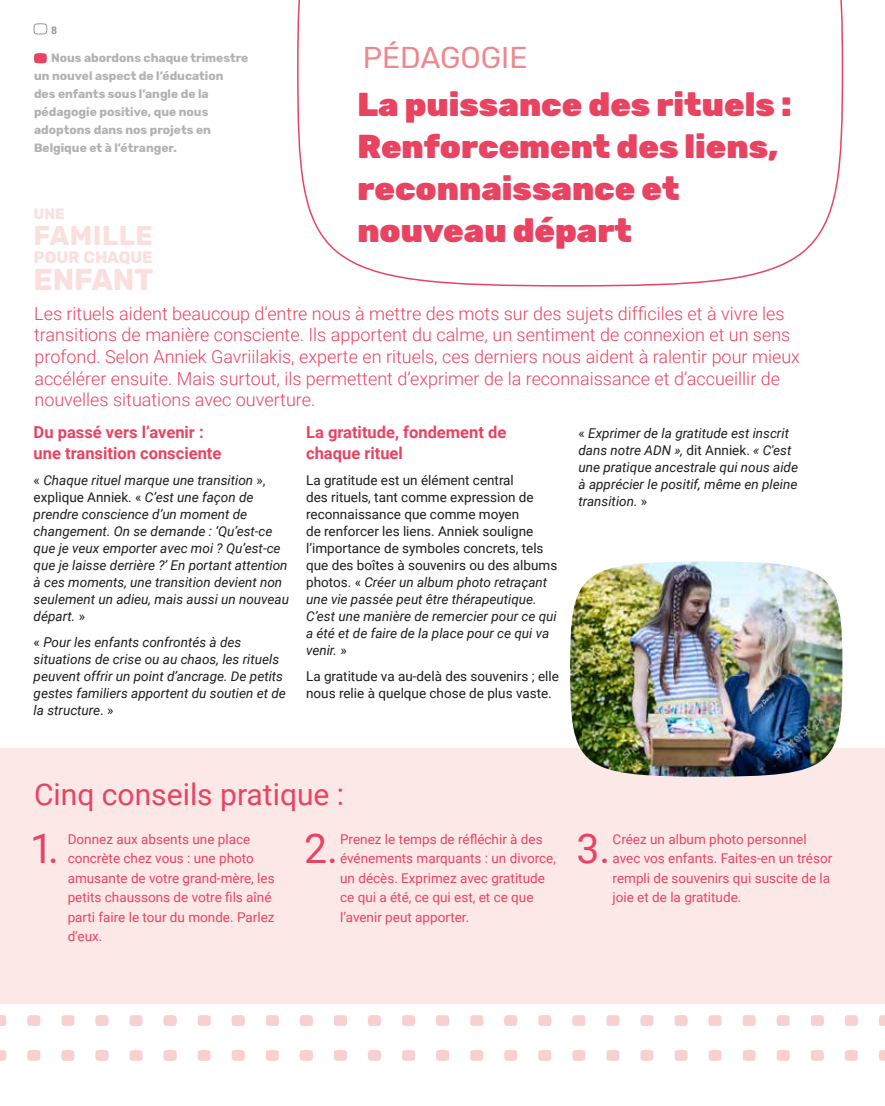
<style>
.page{position:relative;width:885px;height:1106px;background:#fff}
.page>*{position:absolute;margin:0;border:0;box-sizing:border-box;transform-origin:0 0}
.t1{font:40.95px "Roboto";color:#e94362}
.t2{font:900 33px/42px "Rubik";color:#e94362}
.t3{font:30px "Roboto";color:#e94362}
.t4{font:30px "Rubik";color:#f0868e}
.t5{font:700 30px "Rubik";letter-spacing:-.005em;color:#fbdfde}
.t6{font:700 27px "Rubik";letter-spacing:.02em;color:#fbdfde}
.t7{font:300 18px/21.6px "Roboto";color:#e94362}
.t8{font:700 16.5px/21.3px "Roboto";color:#e94362}
.t9{font:700 16.5px "Rubik";letter-spacing:-.01em;color:#fbdfde}
.t10{font:700 15px "Rubik";color:#fbdfde}
.t11{font:italic 13.5px/17px "Roboto";color:#1d1d1b}
.t12{font:13.5px/17px "Roboto";color:#1d1d1b}
.t13{font:13.5px/19.5px "Roboto";color:#e94362}
.t14{font:700 12px/18px "Rubik";color:#b3b2b2}
.t15{font:700 10.5px "Roboto";color:#989797}
.s1{font-style:normal}
.s2{font-style:italic}
</style>
<div class="page">
<svg style="left:34px;top:53px;width:13px;height:10px"></svg>
<div style="left:0;top:748px;width:884px;height:255px;background:#fde8e8"></div>
<img style="left:0;top:1015px;width:884px;height:46px">
<svg style="left:297px;top:0;width:546px;height:287px"></svg>
<img style="left:570px;top:561px;width:272px;height:215px">
<svg style="left:33px;top:23px;width:15px;height:12px"></svg>
<p class="t15" style="left:51px;top:23px;width:8px">8</p>
<p class="t14" style="left:34px;top:49px;width:216px;text-indent:17px">Nous abordons chaque trimestre un nouvel aspect de l’éducation<br>des enfants sous l’angle de la pédagogie positive, que nous adoptons dans nos projets en<br>Belgique et à l’étranger.</p>
<p class="t10" style="left:34px;top:205px;width:33px">UNE</p>
<h3 class="t6" style="left:34px;top:220px;width:121px">FAMILLE</h3>
<p class="t9" style="left:34px;top:247px;width:121px">POUR CHAQUE</p>
<h3 class="t5" style="left:34px;top:262px;width:121px">ENFANT</h3>
<h3 class="t4" style="left:363px;top:41px;width:166px">PÉDAGOGIE</h3>
<h2 class="t2" style="left:357px;top:84px;width:435px">La puissance des rituels :<br>Renforcement des liens, reconnaissance et nouveau départ</h2>
<p class="t7" style="left:34px;top:302px;width:767px">Les rituels aident beaucoup d’entre nous à mettre des mots sur des sujets difficiles et à vivre les transitions de manière consciente. Ils apportent du calme, un sentiment de connexion et un sens profond. Selon Anniek Gavriilakis, experte en rituels, ces derniers nous aident à ralentir pour mieux accélérer ensuite. Mais surtout, ils permettent d’exprimer de la reconnaissance et d’accueillir de nouvelles situations avec ouverture.</p>
<p class="t8" style="left:34px;top:421px;width:189px">Du passé vers l’avenir : une transition consciente</p>
<p class="t11" style="left:34px;top:471px;width:257px"><span class="s1">«</span> Chaque rituel marque une transition <span class="s1">», explique Anniek. «</span> C’est une façon de prendre conscience d’un moment de changement. On se demande : ‘Qu’est-ce que je veux emporter avec moi ? Qu’est-ce que je laisse derrière ?’ En portant attention à ces moments, une transition devient non seulement un adieu, mais aussi un nouveau départ. <span class="s1">»</span></p>
<p class="t11" style="left:34px;top:633px;width:254px"><span class="s1">«</span> Pour les enfants confrontés à des situations de crise ou au chaos, les rituels peuvent offrir un point d’ancrage. De petits gestes familiers apportent du soutien et de la structure<span class="s1">. »</span></p>
<p class="t8" style="left:306px;top:421px;width:202px">La gratitude, fondement de chaque rituel</p>
<p class="t12" style="left:306px;top:471px;width:253px">La gratitude est un élément central<br>des rituels, tant comme expression de reconnaissance que comme moyen<br>de renforcer les liens. Anniek souligne l’importance de symboles concrets, tels que des boîtes à souvenirs ou des albums photos. « <span class="s2">Créer un album photo retraçant une vie passée peut être thérapeutique.<br>C’est une manière de remercier pour ce qui a été et de faire de la place pour ce qui va venir.</span> »</p>
<p class="t12" style="left:306px;top:667px;width:254px">La gratitude va au-delà des souvenirs ; elle nous relie à quelque chose de plus vaste.</p>
<p class="t11" style="left:578px;top:424px;width:221px"><span class="s1">«</span> Exprimer de la gratitude est inscrit dans notre ADN », <span class="s1">dit Anniek.</span> « C'est une pratique ancestrale qui nous aide à apprécier le positif, même en pleine transition. <span class="s1">»</span></p>
<h3 class="t3" style="left:34px;top:773px;width:312px">Cinq conseils pratique :</h3>
<h1 class="t1" style="left:30px;top:820px;width:30px">1.</h1>
<p class="t13" style="left:68px;top:828px;width:208px">Donnez aux absents une place concrète chez vous : une photo amusante de votre grand-mère, les petits chaussons de votre fils aîné parti faire le tour du monde. Parlez d’eux.</p>
<h1 class="t1" style="left:304px;top:820px;width:35px">2.</h1>
<p class="t13" style="left:340px;top:828px;width:217px">Prenez le temps de réfléchir à des événements marquants : un divorce, un décès. Exprimez avec gratitude ce qui a été, ce qui est, et ce que l’avenir peut apporter.</p>
<h1 class="t1" style="left:576px;top:820px;width:35px">3.</h1>
<p class="t13" style="left:612px;top:828px;width:221px">Créez un album photo personnel avec vos enfants. Faites-en un trésor rempli de souvenirs qui suscite de la joie et de la gratitude.</p>
</div>
